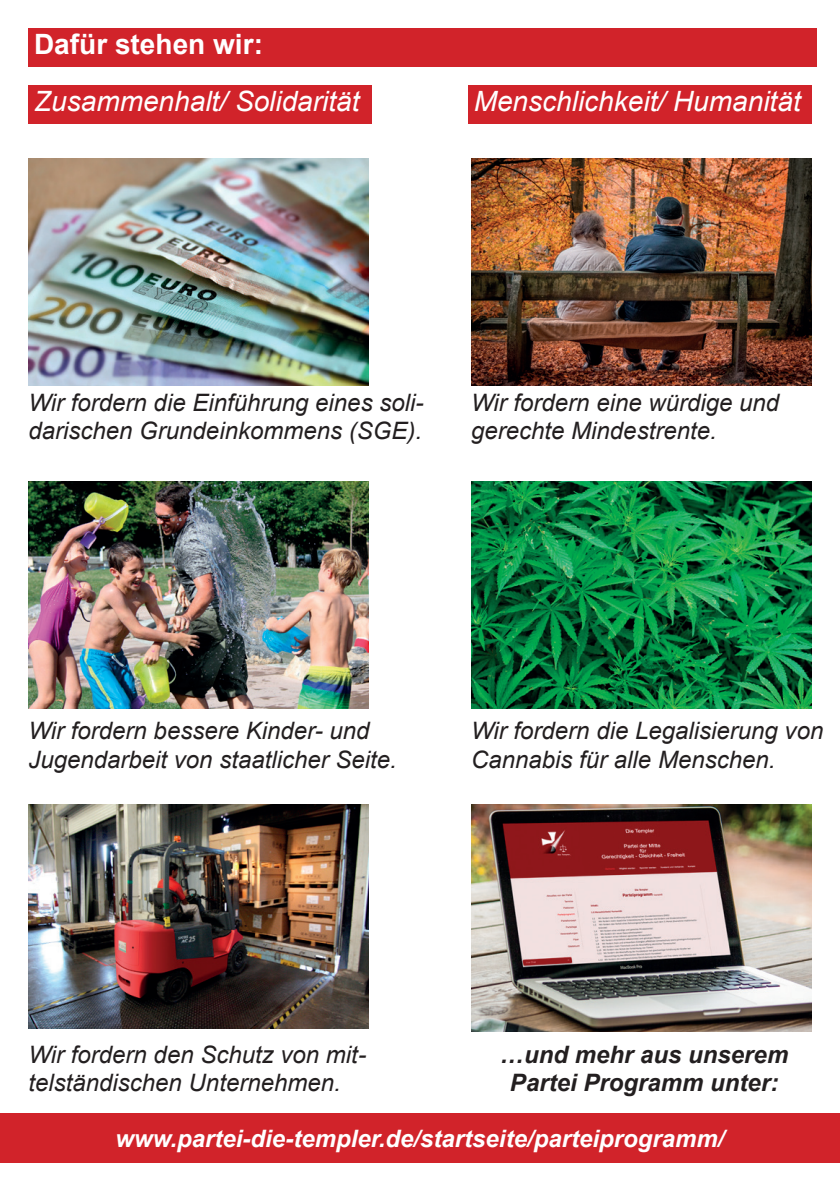
<style>
.page{position:relative;width:840px;height:1191px;background:#fff}
.page>*{position:absolute;margin:0;border:0;box-sizing:border-box;transform-origin:0 0}
.t1{font:italic 28px "Arial";color:#fff}
.t2{font:700 28px "Arial";color:#fff}
.t3{font:italic 24px/28.8px "Arial";color:#231f20}
.t4{font:italic 700 24px "Arial";color:#fff}
.t5{font:italic 700 24px/28.8px "Arial";color:#231f20;text-align:center}
</style>
<div class="page">
<div style="left:28px;top:28px;width:788px;height:39px;background:#d1232a"></div>
<div style="left:467px;top:85px;width:344px;height:38px;background:#d1232a"></div>
<div style="left:28px;top:85px;width:344px;height:38px;background:#d1232a"></div>
<img style="left:28px;top:158px;width:341px;height:227px">
<img style="left:471px;top:158px;width:340px;height:227px">
<img style="left:471px;top:481px;width:340px;height:227px">
<img style="left:471px;top:804px;width:340px;height:227px">
<img style="left:28px;top:481px;width:341px;height:227px">
<img style="left:28px;top:804px;width:341px;height:224px">
<div style="left:0;top:1113px;width:839px;height:49px;background:#d1232a"></div>
<p class="t2" style="left:34px;top:26px;width:230px">Dafür stehen wir:</p>
<p class="t1" style="left:34px;top:83px;width:327px">Zusammenhalt/ Solidarität</p>
<p class="t1" style="left:473px;top:83px;width:328px">Menschlichkeit/ Humanität</p>
<p class="t3" style="left:28px;top:388px;width:396px">Wir fordern die Einführung eines soli&shy;darischen Grundeinkommens (SGE).</p>
<p class="t3" style="left:471px;top:388px;width:309px">Wir fordern eine würdige und gerechte Mindestrente.</p>
<p class="t3" style="left:28px;top:717px;width:370px">Wir fordern bessere Kinder- und<br>Jugendarbeit von staatlicher Seite.</p>
<p class="t3" style="left:471px;top:717px;width:353px">Wir fordern die Legalisierung von<br>Cannabis für alle Menschen.</p>
<p class="t3" style="left:28px;top:1040px;width:339px">Wir fordern den Schutz von mit&shy;telständischen Unternehmen.</p>
<p class="t5" style="left:499px;top:1040px;width:290px">…und mehr aus unserem<br>Partei Programm unter:</p>
<p class="t4" style="left:115px;top:1122px;width:610px">www.partei-die-templer.de/startseite/parteiprogramm/</p>
</div>
